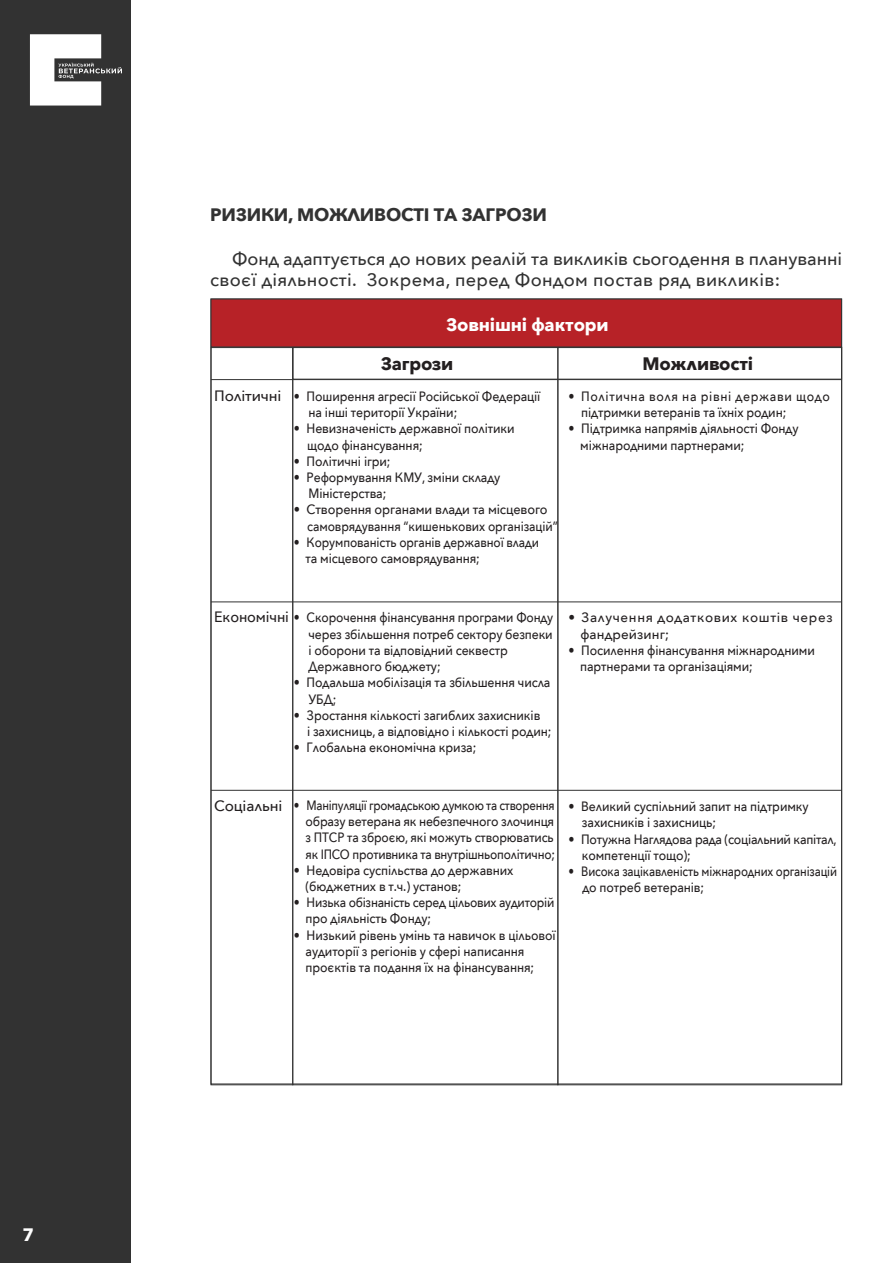
<style>
.page{position:relative;width:893px;height:1263px;background:#fff}
.page>*{position:absolute;margin:0;border:0;box-sizing:border-box;transform-origin:0 0}
.t1{font:500 18px/21.6px "Avenir Next";letter-spacing:-.005em;color:#323232}
.t2{font:700 18px "Avenir Next";letter-spacing:-.01em;color:#323232}
.t3{font:700 18px "Avenir Next";letter-spacing:-.01em;color:#231f20}
.t4{font:700 18px "Avenir Next";letter-spacing:-.01em;color:#fff}
.t5{font:500 15px "Avenir Next";letter-spacing:-.01em;color:#231f20}
.t6{font:500 15px "Avenir Next";letter-spacing:-.01em;color:#231f20;scale:.95 1}
.t7{font:500 13.5px/16.2px "Avenir Next";letter-spacing:-.01em;color:#231f20;scale:.9 1}
.t8{font:500 13.5px/16.2px "Avenir Next";letter-spacing:-.01em;color:#231f20;text-align:justify;scale:.84 1}
.t9{font:500 13.5px/16.2px "Avenir Next";letter-spacing:-.01em;color:#231f20;scale:.88 1}
.t10{font:500 13.5px/16.2px "Avenir Next";letter-spacing:-.01em;color:#231f20;scale:.93 1}
.t11{font:500 13.5px/16.2px "Avenir Next";letter-spacing:.02em;color:#231f20;scale:.9 1}
.t12{font:500 13.5px/16.2px "Avenir Next";letter-spacing:-.01em;color:#231f20;scale:.87 1}
.t13{font:500 13.5px/16.2px "Avenir Next";letter-spacing:.05em;color:#231f20}
</style>
<div class="page">
<div style="left:0;top:0;width:130px;height:1263px;background:#323232"></div>
<svg style="left:30px;top:34px;width:92px;height:72px"></svg>
<div style="left:211px;top:347px;width:82px;height:738px;border:1px solid #323232"></div>
<div style="left:211px;top:299px;width:631px;height:48px;background:#b72227;border:1px solid #323232"></div>
<hr style="left:211px;top:379px;width:631px;height:1px;background:#323232">
<hr style="left:211px;top:601px;width:631px;height:1px;background:#323232">
<hr style="left:211px;top:790px;width:631px;height:1px;background:#323232">
<h1 class="t4" style="left:23px;top:1219px;width:13px">7</h1>
<h1 class="t2" style="left:210px;top:200px;width:339px">РИЗИКИ, МОЖЛИВОСТІ ТА ЗАГРОЗИ</h1>
<h1 class="t1" style="left:210px;top:247px;width:634px;text-indent:22px">Фонд адаптується до нових реалій та викликів сьогодення в плануванні своєї діяльності. Зокрема, перед Фондом постав ряд викликів:</h1>
<h1 class="t4" style="left:446px;top:309px;width:164px">Зовнішні фактори</h1>
<h1 class="t3" style="left:381px;top:348px;width:74px">Загрози</h1>
<h1 class="t3" style="left:642px;top:348px;width:112px">Можливості</h1>
<p class="t5" style="left:214px;top:383px;width:69px">Політичні</p>
<p class="t7" style="left:309px;top:388px;width:259px;text-indent:-15px">• Поширення агресії Російської Федерації на інші території України;</p>
<p class="t7" style="left:307px;top:420px;width:232px;text-indent:-13px">• Невизначеність державної політики щодо фінансування;</p>
<p class="t7" style="left:294px;top:453px;width:109px">• Політичні ігри;</p>
<p class="t7" style="left:309px;top:469px;width:215px;text-indent:-15px">• Реформування КМУ, зміни складу<br>Міністерства;</p>
<p class="t10" style="left:307px;top:501px;width:271px;text-indent:-13px">• Створення органами влади та місцевого самоврядування “кишенькових організацій”</p>
<p class="t12" style="left:306px;top:534px;width:270px;text-indent:-12px">• Корумпованість органів державної влади та місцевого самоврядування;</p>
<p class="t11" style="left:581px;top:388px;width:278px;text-indent:-13px">• Політична воля на рівні держави щодо підтримки ветеранів та їхніх родин;</p>
<p class="t7" style="left:580px;top:420px;width:244px;text-indent:-12px">• Підтримка напрямів діяльності Фонду міжнародними партнерами;</p>
<p class="t6" style="left:214px;top:604px;width:80px">Економічні</p>
<p class="t9" style="left:309px;top:609px;width:280px;text-indent:-15px">• Скорочення фінансування програми Фонду через збільшення потреб сектору безпеки і оборони та відповідний секвестр Державного бюджету;</p>
<p class="t7" style="left:309px;top:674px;width:270px;text-indent:-15px">• Подальша мобілізація та збільшення числа<br>УБД;</p>
<p class="t7" style="left:307px;top:706px;width:273px;text-indent:-13px">• Зростання кількості загиблих захисників<br>і захисниць, а відповідно і кількості родин;</p>
<p class="t7" style="left:294px;top:739px;width:204px">• Глобальна економічна криза;</p>
<p class="t13" style="left:580px;top:609px;width:254px;text-indent:-12px">• Залучення додаткових коштів через фандрейзинг;</p>
<p class="t7" style="left:580px;top:642px;width:262px;text-indent:-12px">• Посилення фінансування міжнародними партнерами та організаціями;</p>
<p class="t5" style="left:214px;top:793px;width:70px">Соціальні</p>
<p class="t8" style="left:306px;top:797px;width:298px;text-indent:-12px">• Маніпуляції громадською думкою та створення образу ветерана як небезпечного злочинця з ПТСР та зброєю, які можуть створюватись як ІПСО противника та внутрішньополітично;</p>
<p class="t7" style="left:306px;top:861px;width:232px;text-indent:-12px">• Недовіра суспільства до державних (бюджетних в т.ч.) установ;</p>
<p class="t9" style="left:306px;top:894px;width:284px;text-indent:-12px">• Низька обізнаність серед цільових аудиторій про діяльність Фонду;</p>
<p class="t7" style="left:306px;top:926px;width:279px;text-indent:-12px">• Низький рівень умінь та навичок в цільової аудиторії з регіонів у сфері написання проєктів та подання їх на фінансування;</p>
<p class="t7" style="left:582px;top:798px;width:253px;text-indent:-13px">• Великий суспільний запит на підтримку захисників і захисниць;</p>
<p class="t7" style="left:582px;top:830px;width:285px;text-indent:-13px">• Потужна Наглядова рада (соціальний капітал, компетенції тощо);</p>
<p class="t8" style="left:582px;top:863px;width:305px;text-indent:-14px">• Висока зацікавленість міжнародних організацій до потреб ветеранів;</p>
</div>
